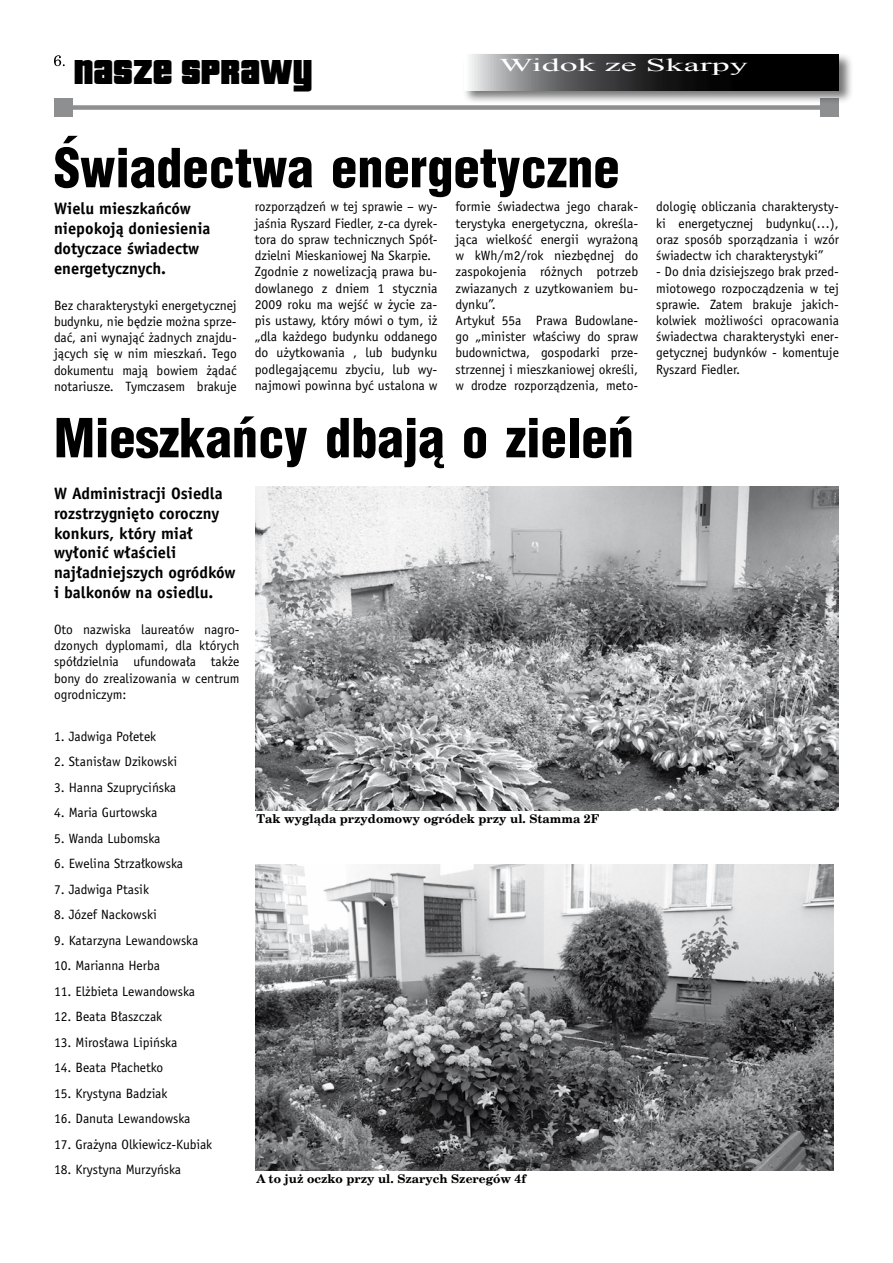
<style>
.page{position:relative;width:893px;height:1263px;background:#fff}
.page>*{position:absolute;margin:0;border:0;box-sizing:border-box;transform-origin:0 0}
.t1{font:900 52.5px "Switzerland Cond";color:#000}
.t2{font:48px "Pricedown";color:#000}
.t3{font:18px "Times New Roman";color:#fff;scale:2 1}
.t4{font:700 16.5px/19.8px "Officina San PL";color:#000}
.t5{font:13.5px/16.2px "Officina San PL";color:#000;text-align:justify}
.t6{font:700 12px "New Brunswick";color:#000}
</style>
<div class="page">
<div style="left:63px;top:105px;width:767px;height:5px;background:#8d8f91"></div>
<div style="left:54px;top:99px;width:18px;height:18px;background:#8d8f91"></div>
<div style="left:821px;top:99px;width:18px;height:18px;background:#8d8f91"></div>
<svg style="left:54px;top:55px;width:11px;height:11px"></svg>
<div style="left:462px;top:52px;width:410px;height:60px;background:#000;opacity:.55"></div>
<svg style="left:464px;top:54px;width:375px;height:36px;background:#3c3d3e"></svg>
<img style="left:256px;top:486px;width:583px;height:324px">
<img style="left:256px;top:864px;width:577px;height:306px">
<h2 class="t2" style="left:74px;top:50px;width:240px">nasze sprawy</h2>
<h3 class="t3" style="left:499px;top:53px;width:126px">Widok ze Skarpy</h3>
<h1 class="t1" style="left:54px;top:134px;width:567px">Świadectwa energetyczne</h1>
<p class="t4" style="left:54px;top:199px;width:158px">Wielu mieszkańców niepokoją doniesienia dotyczace świadectw energetycznych.</p>
<p class="t5" style="left:54px;top:297px;width:184px">Bez charakterystyki energetycznej budynku, nie będzie można sprze&shy;dać, ani wynająć żadnych znajdu&shy;jących się w nim mieszkań. Tego dokumentu mają bowiem żądać notariusze. Tymczasem brakuje</p>
<p class="t5" style="left:255px;top:199px;width:184px;text-align:left">rozporządzeń w tej sprawie – wy&shy;jaśnia Ryszard Fiedler, z-ca dyrek&shy;tora do spraw technicznych Spół&shy;dzielni Mieskaniowej Na Skarpie.<br>Zgodnie z nowelizacją prawa bu&shy;dowlanego z dniem 1 stycznia<br>2009 roku ma wejść w życie za&shy;pis ustawy, który mówi o tym, iż „dla każdego budynku oddanego do użytkowania , lub budynku podlegającemu zbyciu, lub wy&shy;najmowi powinna być ustalona w</p>
<p class="t5" style="left:455px;top:199px;width:184px;text-align:left">formie świadectwa jego charak&shy;terystyka energetyczna, określa&shy;jąca wielkość energii wyrażoną w kWh/m2/rok niezbędnej do zaspokojenia różnych potrzeb zwiazanych z uzytkowaniem bu&shy;dynku”.<br>Artykuł 55a Prawa Budowlane&shy;go „minister właściwy do spraw budownictwa, gospodarki prze&shy;strzennej i mieszkaniowej określi, w drodze rozporządzenia, meto-</p>
<p class="t5" style="left:656px;top:199px;width:184px">dologię obliczania charakterysty&shy;ki energetycznej budynku(…), oraz sposób sporządzania i wzór świadectw ich charakterystyki”</p>
<p class="t5" style="left:656px;top:264px;width:184px">- Do dnia dzisiejszego brak przed&shy;miotowego rozpocządzenia w tej sprawie. Zatem brakuje jakich&shy;kolwiek możliwości opracowania świadectwa charakterystyki ener&shy;getycznej budynków - komentuje Ryszard Fiedler.</p>
<h1 class="t1" style="left:54px;top:404px;width:581px">Mieszkańcy dbają o zieleń</h1>
<p class="t4" style="left:54px;top:483px;width:183px">W Administracji Osiedla rozstrzygnięto coroczny konkurs, który miał wyłonić właścieli najładniejszych ogródków i balkonów na osiedlu.</p>
<p class="t5" style="left:54px;top:621px;width:187px">Oto nazwiska laureatów nagro&shy;dzonych dyplomami, dla których spółdzielnia ufundowała także bony do zrealizowania w centrum ogrodniczym:</p>
<p class="t5" style="left:54px;top:728px;width:104px">1. Jadwiga Połetek</p>
<p class="t5" style="left:54px;top:753px;width:125px">2. Stanisław Dzikowski</p>
<p class="t5" style="left:54px;top:779px;width:124px">3. Hanna Szuprycińska</p>
<p class="t5" style="left:54px;top:804px;width:105px">4. Maria Gurtowska</p>
<p class="t5" style="left:54px;top:830px;width:108px">5. Wanda Lubomska</p>
<p class="t5" style="left:54px;top:855px;width:131px">6. Ewelina Strzałkowska</p>
<p class="t5" style="left:54px;top:881px;width:97px">7. Jadwiga Ptasik</p>
<p class="t5" style="left:54px;top:906px;width:104px">8. Józef Nackowski</p>
<p class="t5" style="left:54px;top:932px;width:146px">9. Katarzyna Lewandowska</p>
<p class="t5" style="left:54px;top:957px;width:108px">10. Marianna Herba</p>
<p class="t5" style="left:54px;top:983px;width:143px">11. Elżbieta Lewandowska</p>
<p class="t5" style="left:54px;top:1008px;width:110px">12. Beata Błaszczak</p>
<p class="t5" style="left:54px;top:1034px;width:125px">13. Mirosława Lipińska</p>
<p class="t5" style="left:54px;top:1059px;width:111px">14. Beata Płachetko</p>
<p class="t5" style="left:54px;top:1085px;width:115px">15. Krystyna Badziak</p>
<p class="t5" style="left:54px;top:1110px;width:138px">16. Danuta Lewandowska</p>
<p class="t5" style="left:54px;top:1136px;width:160px">17. Grażyna Olkiewicz-Kubiak</p>
<p class="t5" style="left:54px;top:1161px;width:129px">18. Krystyna Murzyńska</p>
<p class="t6" style="left:257px;top:811px;width:344px">Tak wygląda przydomowy ogródek przy ul. Stamma 2F</p>
<p class="t6" style="left:257px;top:1171px;width:271px">A to już oczko przy ul. Szarych Szeregów 4f</p>
</div>
